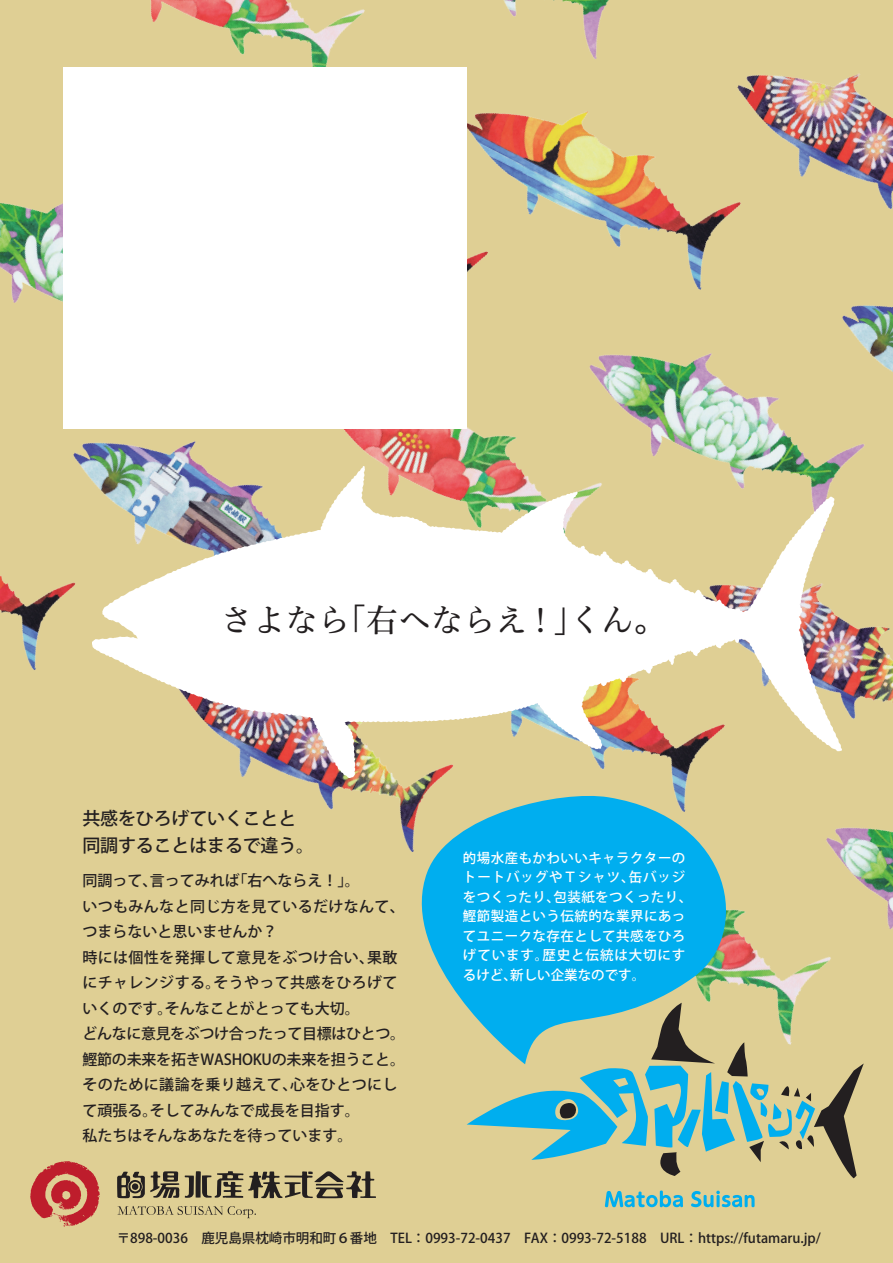
<style>
.page{position:relative;width:893px;height:1263px;background:#dfcf94}
.page>*{position:absolute;margin:0;border:0;box-sizing:border-box;transform-origin:0 0}
.t1{font:32.25px "Hiragino UD Serif Std N W4";color:#231f20}
.t2{font:500 18px/27px "Koz Go Pr 6 N";letter-spacing:-.01em;color:#231f20}
.t3{font:500 15px/25.5px "Koz Go Pr 6 N";color:#231f20}
.t4{font:500 13.5px/19.5px "Koz Go Pr 6 N";letter-spacing:.03em;color:#fff}
.t5{font:500 13.5px "Koz Go Pro";color:#231f20}
</style>
<div class="page">
<img style="left:0;top:576px;width:51px;height:94px">
<img style="left:610px;top:353px;width:255px;height:114px">
<img style="left:749px;top:73px;width:144px;height:136px">
<img style="left:503px;top:0;width:106px;height:59px">
<img style="left:841px;top:618px;width:52px;height:133px">
<img style="left:357px;top:354px;width:253px;height:112px">
<img style="left:0;top:203px;width:63px;height:100px">
<img style="left:819px;top:305px;width:74px;height:95px">
<img style="left:467px;top:76px;width:282px;height:214px">
<img style="left:150px;top:0;width:215px;height:67px">
<img style="left:295px;top:777px;width:132px;height:33px">
<img style="left:839px;top:827px;width:54px;height:102px">
<img style="left:51px;top:428px;width:306px;height:179px">
<img style="left:752px;top:828px;width:87px;height:175px">
<div style="left:63px;top:67px;width:404px;height:361px;background:#fff"></div>
<img style="left:92px;top:466px;width:749px;height:311px">
<svg style="left:467px;top:1003px;width:397px;height:175px"></svg>
<svg style="left:605px;top:1190px;width:78px;height:17px"></svg>
<svg style="left:691px;top:1191px;width:64px;height:16px"></svg>
<svg style="left:117px;top:1206px;width:139px;height:12px"></svg>
<svg style="left:117px;top:1171px;width:259px;height:28px"></svg>
<svg style="left:30px;top:1161px;width:70px;height:66px"></svg>
<svg style="left:400px;top:790px;width:352px;height:274px;fill:#00aeef"></svg>
<h1 class="t1" style="left:221px;top:595px;width:447px">さよなら「右へならえ！」くん。</h1>
<p class="t2" style="left:82px;top:805px;width:233px">共感をひろげていくことと同調することはまるで違う。</p>
<p class="t3" style="left:82px;top:868px;width:324px">同調って、言ってみれば「右へならえ！」。<br>いつもみんなと同じ方を見ているだけなんて、つまらないと思いませんか？<br>時には個性を発揮して意見をぶつけ合い、果敢にチャレンジする。そうやって共感をひろげていくのです。そんなことがとっても大切。<br>どんなに意見をぶつけ合ったって目標はひとつ。鰹節の未来を拓きWASHOKUの未来を担うこと。そのために議論を乗り越えて、心をひとつにして頑張る。そしてみんなで成長を目指す。<br>私たちはそんなあなたを待っています。</p>
<p class="t4" style="left:463px;top:848px;width:231px">的場水産もかわいいキャラクターのトートバッグやＴシャツ、缶バッジをつくったり、包装紙をつくったり、鰹節製造という伝統的な業界にあってユニークな存在として共感をひろげています。歴史と伝統は大切にするけど、新しい企業なのです。</p>
<p class="t5" style="left:117px;top:1230px;width:706px">〒898-0036　鹿児島県枕崎市明和町６番地　TEL：0993-72-0437 FAX：0993-72-5188 URL：https://futamaru.jp/</p>
</div>
